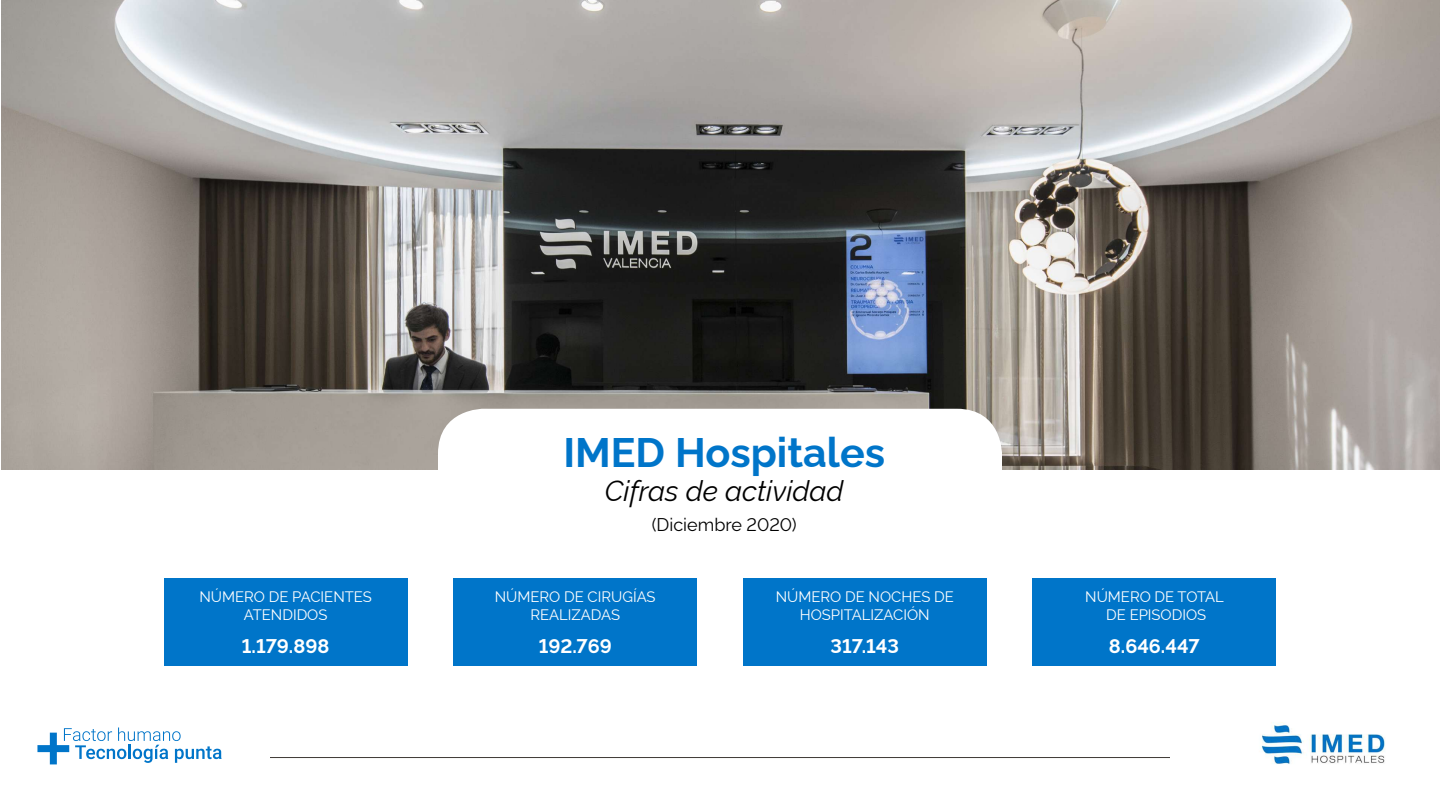
<style>
.page{position:relative;width:1440px;height:810px;background:#fff}
.page>*{position:absolute;margin:0;border:0;box-sizing:border-box;transform-origin:0 0}
.t1{font:700 41.25px "Rawline";color:#0075c9}
.t2{font:italic 28.5px "Rawline";color:#000}
.t3{font:700 19.8px "Rawline";color:#fff}
.t4{font:18px "Rawline";color:#000}
.t5{font:14.85px/17.9px "Rawline";color:#fff;text-align:center}
</style>
<div class="page">
<img style="left:1260px;top:722px;width:126px;height:42px">
<svg style="left:37px;top:728px;width:185px;height:36px"></svg>
<img style="left:2px;top:0;width:1438px;height:469px">
<div style="left:438px;top:409px;width:564px;height:112px;background:#fff;border-radius:45px"></div>
<hr style="left:270px;top:757px;width:900px;height:1px;background:#3e3935">
<div style="left:164px;top:578px;width:243px;height:87px;background:#0075c9"></div>
<div style="left:454px;top:578px;width:243px;height:87px;background:#0075c9"></div>
<div style="left:743px;top:578px;width:243px;height:87px;background:#0075c9"></div>
<div style="left:1033px;top:578px;width:243px;height:87px;background:#0075c9"></div>
<p class="t5" style="left:199px;top:586px;width:174px">NÚMERO DE PACIENTES<br>ATENDIDOS</p>
<h3 class="t3" style="left:242px;top:631px;width:89px">1.179.898</h3>
<h1 class="t1" style="left:563px;top:420px;width:323px">IMED Hospitales</h1>
<h2 class="t2" style="left:605px;top:469px;width:240px">Cifras de actividad</h2>
<p class="t4" style="left:652px;top:511px;width:146px">(DICIEMBRE 2020)</p>
<p class="t5" style="left:495px;top:586px;width:23px">NÚMERO</p>
<p class="t5" style="left:564px;top:586px;width:33px">DE CIRUGÍAS</p>
<p class="t5" style="left:530px;top:604px;width:9px">REALI</p>
<p class="t5" style="left:572px;top:604px;width:20px">ZADAS</p>
<h3 class="t3" style="left:539px;top:631px;width:74px">192.769</h3>
<p class="t5" style="left:776px;top:586px;width:23px">NÚMERO</p>
<p class="t5" style="left:845px;top:586px;width:35px">DE NOCHES</p>
<p class="t5" style="left:934px;top:586px;width:10px">DE</p>
<p class="t5" style="left:800px;top:604px;width:9px">HOSPITALI</p>
<p class="t5" style="left:874px;top:604px;width:54px">ZACIÓN</p>
<h3 class="t3" style="left:830px;top:631px;width:70px">317.143</h3>
<p class="t5" style="left:1085px;top:586px;width:23px">NÚMERO</p>
<p class="t5" style="left:1155px;top:586px;width:34px">DE TOTAL</p>
<p class="t5" style="left:1106px;top:604px;width:33px">DE EPISODIOS</p>
<h3 class="t3" style="left:1109px;top:631px;width:92px">8.646.447</h3>
</div>
